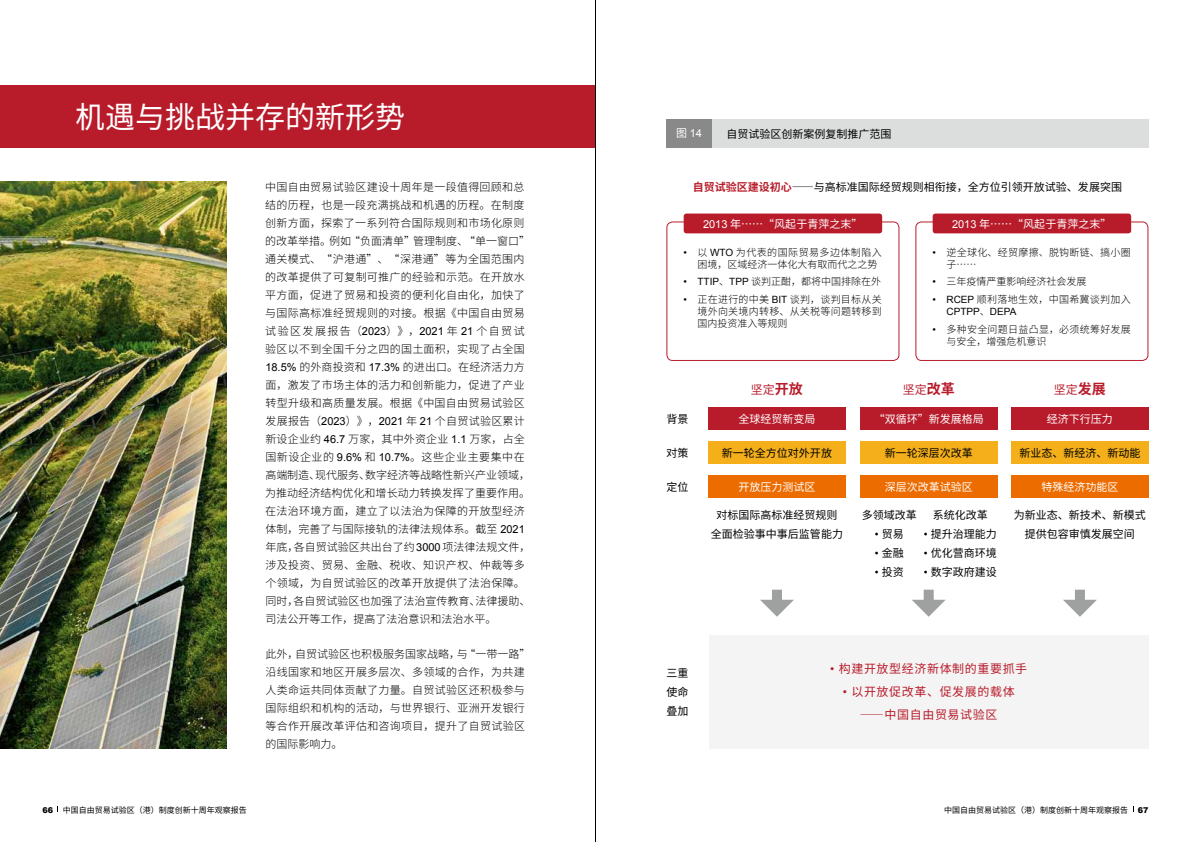
<style>
.page{position:relative;width:1191px;height:842px;background:#fff}
.page>*{position:absolute;margin:0;border:0;box-sizing:border-box;transform-origin:0 0}
.t1{font:30px "Source Han Sans CN";color:#fff}
.t2{font:12px/23px "Source Han Sans CN";letter-spacing:.05em;color:#b81c2b;text-align:center}
.t3{font:300 11px/18px "Source Han Sans CN";letter-spacing:.03em;color:#000}
.t4{font:11px/18.9px "Source Han Sans CN";color:#000;text-align:center}
.t5{font:11px "Source Han Sans CN";color:#fff}
.t6{font:11px "Arial";color:#fff}
.t7{font:300 10px/12px "Source Han Sans CN";letter-spacing:.025em;color:#000}
.t8{font:300 10px/12px "Source Han Sans CN";color:#000}
.t9{font:10px "Arial";color:#000}
.t10{font:8px "Source Han Sans CN";color:#000}
.s1{font-family:"Arial";font-weight:400}
.s2{font-family:"Source Han Sans CN"}
.s3{font-weight:700;color:#b81c2b}
.s4{font-family:"Arial"}
.s5{font-family:"Source Han Sans CN";font-weight:300}
.s6{font-weight:700;font-size:14px}
.s7{font-family:"Arial";font-weight:900}
</style>
<div class="page">
<div style="left:666px;top:119px;width:482px;height:28px;background:#dcdddd"></div>
<div style="left:666px;top:119px;width:45px;height:28px;background:#898989"></div>
<div style="left:666px;top:221px;width:233px;height:140px;border:1px solid #b81c2b;border-radius:6px"></div>
<div style="left:683px;top:214px;width:199px;height:19px;background:#b81c2b;border-radius:3px"></div>
<div style="left:915px;top:221px;width:233px;height:140px;border:1px solid #b81c2b;border-radius:6px"></div>
<div style="left:932px;top:214px;width:199px;height:19px;background:#b81c2b;border-radius:3px"></div>
<div style="left:709px;top:635px;width:439px;height:113px;background:#f4f4f4"></div>
<div style="left:708px;top:407px;width:137px;height:23px;background:#b81c2b"></div>
<div style="left:708px;top:441px;width:137px;height:23px;background:#f4af1a"></div>
<div style="left:708px;top:475px;width:137px;height:23px;background:#ed6c00"></div>
<div style="left:1011px;top:407px;width:137px;height:23px;background:#b81c2b"></div>
<div style="left:1011px;top:441px;width:137px;height:23px;background:#f4af1a"></div>
<div style="left:1011px;top:475px;width:137px;height:23px;background:#ed6c00"></div>
<div style="left:860px;top:407px;width:137px;height:23px;background:#b81c2b"></div>
<div style="left:860px;top:441px;width:137px;height:23px;background:#f4af1a"></div>
<div style="left:860px;top:475px;width:137px;height:23px;background:#ed6c00"></div>
<div style="left:772px;top:590px;width:10px;height:15px;background:#9fa0a0"></div>
<svg style="left:760px;top:600px;width:34px;height:17px"></svg>
<div style="left:923px;top:590px;width:10px;height:15px;background:#9fa0a0"></div>
<svg style="left:912px;top:600px;width:33px;height:17px"></svg>
<div style="left:1075px;top:590px;width:10px;height:15px;background:#9fa0a0"></div>
<svg style="left:1063px;top:600px;width:34px;height:17px"></svg>
<img style="left:0;top:181px;width:227px;height:567px">
<div style="left:0;top:85px;width:595px;height:62px;background:#b81c2b"></div>
<hr style="left:595px;top:0;width:1px;height:842px;background:#000">
<h1 class="t1" style="left:75px;top:100px;width:331px">机遇与挑战并存的新形势</h1>
<p class="t3" style="left:265px;top:178px;width:267px">中国自由贸易试验区建设十周年是一段值得回顾和总结的历程，也是一段充满挑战和机遇的历程。在制度创新方面，探索了一系列符合国际规则和市场化原则的改革举措。例如“负面清单”管理制度、“单一窗口”通关模式、“沪港通”、“深港通”等为全国范围内的改革提供了可复制可推广的经验和示范。在开放水平方面，促进了贸易和投资的便利化自由化，加快了与国际高标准经贸规则的对接。根据《中国自由贸易试验区发展报告（<span class="s1">2023</span>）》，<span class="s1">2021</span> 年 <span class="s1">21</span> 个自贸试验区以不到全国千分之四的国土面积，实现了占全国<br><span class="s1">18.5%</span> 的外商投资和 <span class="s1">17.3%</span> 的进出口。在经济活力方面，激发了市场主体的活力和创新能力，促进了产业转型升级和高质量发展。根据《中国自由贸易试验区发展报告（<span class="s1">2023</span>）》，<span class="s1">2021</span> 年 <span class="s1">21</span> 个自贸试验区累计新设企业约 <span class="s1">46.7</span> 万家，其中外资企业 <span class="s1">1.1</span> 万家，占全国新设企业的 <span class="s1">9.6%</span> 和 <span class="s1">10.7%</span>。这些企业主要集中在高端制造、现代服务、数字经济等战略性新兴产业领域，为推动经济结构优化和增长动力转换发挥了重要作用。在法治环境方面，建立了以法治为保障的开放型经济体制，完善了与国际接轨的法律法规体系。截至 <span class="s1">2021</span>年底，各自贸试验区共出台了约<span class="s1">3000</span>项法律法规文件，涉及投资、贸易、金融、税收、知识产权、仲裁等多个领域，为自贸试验区的改革开放提供了法治保障。同时，各自贸试验区也加强了法治宣传教育、法律援助、司法公开等工作，提高了法治意识和法治水平。</p>
<p class="t3" style="left:265px;top:645px;width:266px">此外，自贸试验区也积极服务国家战略，与“一带一路”沿线国家和地区开展多层次、多领域的合作，为共建人类命运共同体贡献了力量。自贸试验区还积极参与国际组织和机构的活动，与世界银行、亚洲开发银行等合作开展改革评估和咨询项目，提升了自贸试验区的国际影响力。</p>
<p class="t6" style="left:676px;top:126px;width:27px"><span class="s2">图</span> 14</p>
<p class="t4" style="left:726px;top:125px;width:166px">自贸试验区创新案例复制推广范围</p>
<p class="t4" style="left:693px;top:178px;width:430px"><span class="s3">自贸试验区建设初心</span>――与高标准国际经贸规则相衔接，全方位引领开放试验、发展突围</p>
<p class="t5" style="left:703px;top:217px;width:161px"><span class="s4">2013</span> 年……“风起于青萍之末”</p>
<p class="t8" style="left:697px;top:246px;width:186px;text-indent:-14px"><span class="s1">•</span> 以 <span class="s1">WTO</span> 为代表的国际贸易多边体制陷入困境，区域经济一体化大有取而代之之势</p>
<p class="t8" style="left:683px;top:276px;width:199px"><span class="s1">• TTIP</span>、<span class="s1">TPP</span> 谈判正酣，都将中国排除在外</p>
<p class="t7" style="left:697px;top:294px;width:186px;text-align:justify;text-indent:-14px"><span class="s1">•</span> 正在进行的中美 <span class="s1">BIT</span> 谈判，谈判目标从关境外向关境内转移、从关税等问题转移到国内投资准入等规则</p>
<p class="t5" style="left:952px;top:217px;width:161px"><span class="s4">2013</span> 年……“风起于青萍之末”</p>
<p class="t7" style="left:946px;top:246px;width:186px;text-indent:-14px"><span class="s1">•</span> 逆全球化、经贸摩擦、脱钩断链、搞小圈子……</p>
<p class="t8" style="left:932px;top:276px;width:156px"><span class="s1">•</span> 三年疫情严重影响经济社会发展</p>
<p class="t7" style="left:932px;top:294px;width:200px"><span class="s1">• RCEP</span> 顺利落地生效，中国希冀谈判加入</p>
<p class="t9" style="left:946px;top:305px;width:71px">CPTPP<span class="s5">、</span>DEPA</p>
<p class="t7" style="left:946px;top:323px;width:186px;text-indent:-14px"><span class="s1">•</span> 多种安全问题日益凸显，必须统筹好发展与安全，增强危机意识</p>
<p class="t4" style="left:666px;top:410px;width:23px">背景</p>
<p class="t4" style="left:666px;top:444px;width:23px">对策</p>
<p class="t4" style="left:666px;top:478px;width:23px">定位</p>
<p class="t2" style="left:751px;top:378px;width:53px">坚定<span class="s6">开放</span></p>
<p class="t5" style="left:738px;top:413px;width:78px">全球经贸新变局</p>
<p class="t4" style="left:722px;top:444px;width:111px">新一轮全方位对外开放</p>
<p class="t5" style="left:738px;top:481px;width:78px">开放压力测试区</p>
<p class="t4" style="left:711px;top:506px;width:133px">对标国际高标准经贸规则全面检验事中事后监管能力</p>
<p class="t2" style="left:902px;top:378px;width:53px">坚定<span class="s6">改革</span></p>
<p class="t5" style="left:873px;top:413px;width:111px">“双循环”新发展格局</p>
<p class="t4" style="left:884px;top:444px;width:89px">新一轮深层次改革</p>
<p class="t5" style="left:884px;top:481px;width:89px">深层次改革试验区</p>
<p class="t4" style="left:861px;top:506px;width:56px">多领域改革</p>
<p class="t4" style="left:874px;top:525px;width:30px"><span class="s4">•</span> 贸易</p>
<p class="t4" style="left:874px;top:544px;width:30px"><span class="s4">•</span> 金融</p>
<p class="t4" style="left:874px;top:562px;width:30px"><span class="s4">•</span> 投资</p>
<p class="t4" style="left:933px;top:506px;width:56px">系统化改革</p>
<p class="t4" style="left:924px;top:525px;width:74px"><span class="s4">•</span> 提升治理能力</p>
<p class="t4" style="left:924px;top:544px;width:74px"><span class="s4">•</span> 优化营商环境</p>
<p class="t4" style="left:924px;top:562px;width:74px"><span class="s4">•</span> 数字政府建设</p>
<p class="t2" style="left:1054px;top:378px;width:53px">坚定<span class="s6">发展</span></p>
<p class="t5" style="left:1047px;top:413px;width:67px">经济下行压力</p>
<p class="t4" style="left:1019px;top:444px;width:122px">新业态、新经济、新动能</p>
<p class="t5" style="left:1041px;top:481px;width:78px">特殊经济功能区</p>
<p class="t4" style="left:1014px;top:506px;width:133px">为新业态、新技术、新模式提供包容审慎发展空间</p>
<p class="t4" style="left:666px;top:664px;width:23px;text-align:justify">三重使命叠加</p>
<p class="t2" style="left:830px;top:658px;width:199px"><span class="s4">•</span> 构建开放型经济新体制的重要抓手</p>
<p class="t2" style="left:842px;top:681px;width:173px"><span class="s4">•</span> 以开放促改革、促发展的载体――中国自由贸易试验区</p>
<p class="t10" style="left:43px;top:805px;width:206px"><span class="s7">66</span> 中国自由贸易试验区（港）制度创新十周年观察报告</p>
<p class="t10" style="left:944px;top:805px;width:206px">中国自由贸易试验区（港）制度创新十周年观察报告 <span class="s7">67</span></p>
</div>
